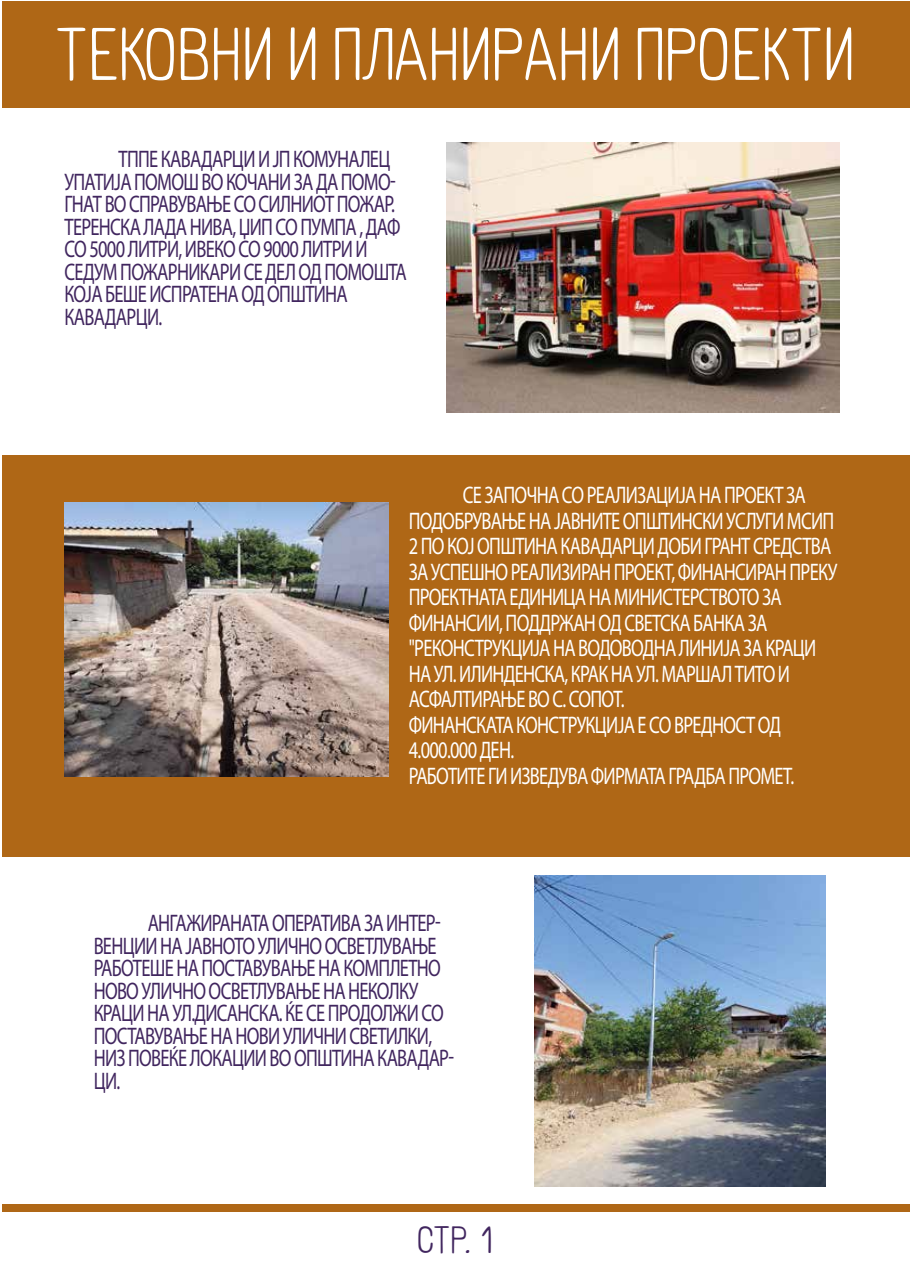
<style>
.page{position:relative;width:910px;height:1280px;background:#fff}
.page>*{position:absolute;margin:0;border:0;box-sizing:border-box;transform-origin:0 0}
.t1{font:68.85px "Karma Kasha";color:#fff}
.t2{font:35.55px "Karma Kasha";color:#41265f}
.t3{font:24px/22.5px "Myriad Pro";letter-spacing:-.04em;color:#41265f;scale:.77 1}
.t4{font:24px/25.5px "Myriad Pro";letter-spacing:-.04em;color:#fff;scale:.77 1}
</style>
<div class="page">
<div style="left:2px;top:1px;width:908px;height:1279px;background:#af6716"></div>
<div style="left:2px;top:1212px;width:908px;height:68px;background:#fff"></div>
<div style="left:0;top:108px;width:910px;height:347px;background:#fff"></div>
<img style="left:446px;top:143px;width:394px;height:269px">
<div style="left:2px;top:857px;width:908px;height:347px;background:#fff"></div>
<img style="left:534px;top:875px;width:291px;height:311px">
<img style="left:65px;top:503px;width:323px;height:274px">
<h1 class="t1" style="left:56px;top:15px;width:800px">ТЕКОВНИ И ПЛАНИРАНИ ПРОЕКТИ</h1>
<p class="t3" style="left:65px;top:148px;width:446px;text-indent:54px">ТППЕ КАВАДАРЦИ И ЈП КОМУНАЛЕЦ<br>УПАТИЈА ПОМОШ ВО КОЧАНИ ЗА ДА ПОМО-<br>ГНАТ ВО СПРАВУВАЊЕ СО СИЛНИОТ ПОЖАР.<br>ТЕРЕНСКА ЛАДА НИВА, ЏИП СО ПУМПА , ДАФ<br>СО 5000 ЛИТРИ, ИВЕКО СО 9000 ЛИТРИ И<br>СЕДУМ ПОЖАРНИКАРИ СЕ ДЕЛ ОД ПОМОШТА<br>КОЈА БЕШЕ ИСПРАТЕНА ОД ОПШТИНА<br>КАВАДАРЦИ.</p>
<p class="t4" style="left:409px;top:482px;width:558px;text-indent:54px">СЕ ЗАПОЧНА СО РЕАЛИЗАЦИЈА НА ПРОЕКТ ЗА ПОДОБРУВАЊЕ НА ЈАВНИТЕ ОПШТИНСКИ УСЛУГИ МСИП 2 ПО КОЈ ОПШТИНА КАВАДАРЦИ ДОБИ ГРАНТ СРЕДСТВА ЗА УСПЕШНО РЕАЛИЗИРАН ПРОЕКТ, ФИНАНСИРАН ПРЕКУ ПРОЕКТНАТА ЕДИНИЦА НА МИНИСТЕРСТВОТО ЗА ФИНАНСИИ, ПОДДРЖАН ОД СВЕТСКА БАНКА ЗА "РЕКОНСТРУКЦИЈА НА ВОДОВОДНА ЛИНИЈА ЗА КРАЦИ НА УЛ. ИЛИНДЕНСКА, КРАК НА УЛ. МАРШАЛ ТИТО И АСФАЛТИРАЊЕ ВО С. СОПОТ.<br>ФИНАНСКАТА КОНСТРУКЦИЈА Е СО ВРЕДНОСТ ОД 4.000.000 ДЕН.<br>РАБОТИТЕ ГИ ИЗВЕДУВА ФИРМАТА ГРАДБА ПРОМЕТ.</p>
<p class="t3" style="left:94px;top:911px;width:470px;text-indent:54px">AНГАЖИРАНАТА ОПЕРАТИВА ЗА ИНТЕР-ВЕНЦИИ НА ЈАВНОТО УЛИЧНО ОСВЕТЛУВАЊЕ РАБОТЕШЕ НА ПОСТАВУВАЊЕ НА КОМПЛЕТНО НОВО УЛИЧНО ОСВЕТЛУВАЊЕ НА НЕКОЛКУ КРАЦИ НА УЛ.ДИСАНСКА. ЌЕ СЕ ПРОДОЛЖИ СО ПОСТАВУВАЊЕ НА НОВИ УЛИЧНИ СВЕТИЛКИ, НИЗ ПОВЕЌЕ ЛОКАЦИИ ВО ОПШТИНА КАВАДАР-ЦИ.</p>
<h2 class="t2" style="left:417px;top:1219px;width:77px">СТР. 1</h2>
</div>
